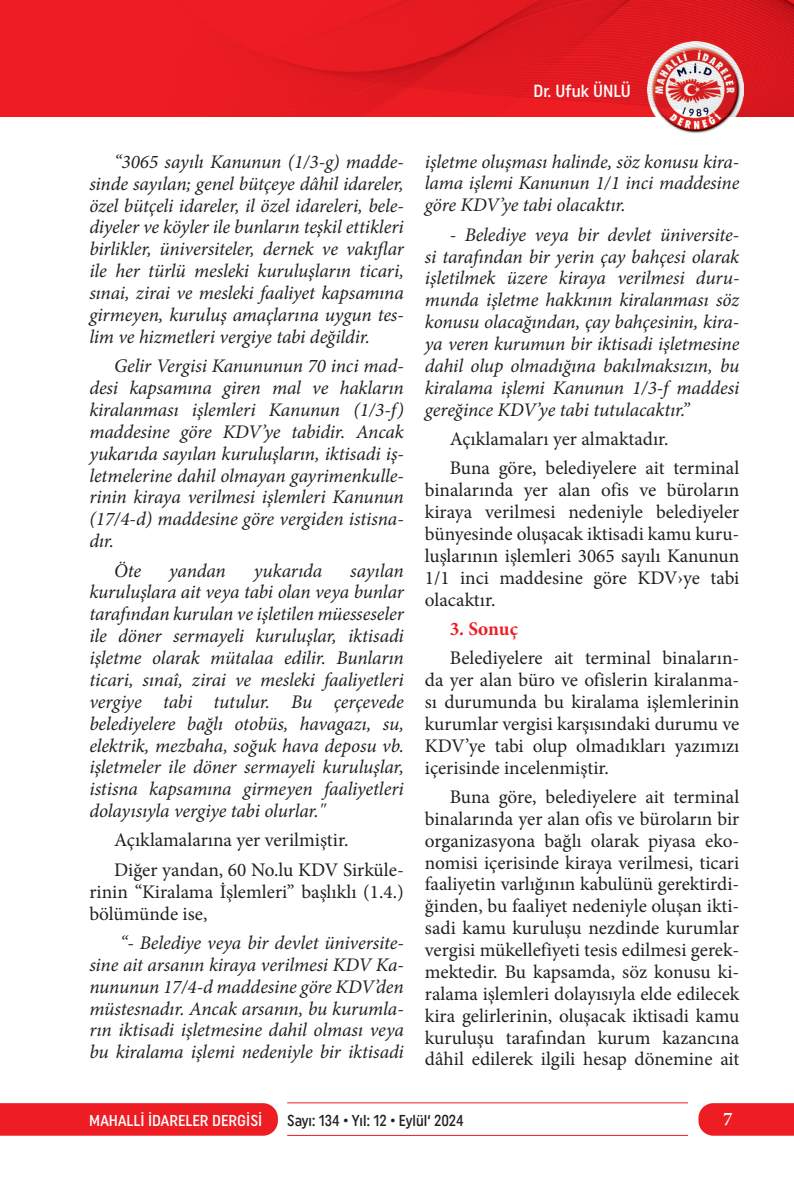
<style>
.page{position:relative;width:794px;height:1191px;background:#fff}
.page>*{position:absolute;margin:0;border:0;box-sizing:border-box;transform-origin:0 0}
.t1{font:italic 19.25px/21.9px "Minion Pro";letter-spacing:-.005em;color:#231f20;text-align:justify}
.t2{font:19.25px/21.9px "Minion Pro";color:#231f20}
.t3{font:700 19.25px "Minion Pro";color:#ee1d23}
.t4{font:600 19.25px "Minion Pro";color:#fff}
.t5{font:500 17.5px "Uniform Condensed";color:#fff}
.t6{font:15.75px "Uniform Condensed 2";color:#231f20;scale:.95 1}
.t7{font:500 15.75px "Uniform Condensed";color:#fff}
</style>
<div class="page">
<div style="left:0;top:1103px;width:278px;height:32px;background:#ee1d23"></div>
<div style="left:698px;top:1103px;width:96px;height:32px;background:#ee1d23"></div>
<hr style="left:287px;top:1102px;width:401px;height:1px;background:#ee1d23">
<hr style="left:287px;top:1135px;width:401px;height:1px;background:#ee1d23">
<img style="left:647px;top:58px;width:96px;height:75px">
<img style="left:8px;top:0;width:786px;height:58px">
<img style="left:743px;top:58px;width:51px;height:59px">
<img style="left:8px;top:58px;width:639px;height:59px">
<p class="t5" style="left:533px;top:80px;width:99px">Dr. Ufuk ÜNLÜ</p>
<p class="t1" style="left:89px;top:151px;width:316px;text-indent:25px">“3065 sayılı Kanunun (1/3-g) madde&shy;sinde sayılan; genel bütçeye dâhil idareler, özel bütçeli idareler, il özel idareleri, bele&shy;diyeler ve köyler ile bunların teşkil ettikleri birlikler, üniversiteler, dernek ve vakıflar ile her türlü mesleki kuruluşların ticari, sınai, zirai ve mesleki faaliyet kapsamına girmeyen, kuruluş amaçlarına uygun tes&shy;lim ve hizmetleri vergiye tabi değildir.</p>
<p class="t1" style="left:89px;top:355px;width:316px;text-indent:25px">Gelir Vergisi Kanununun 70 inci mad&shy;desi kapsamına giren mal ve hakların kiralanması işlemleri Kanunun (1/3-f) maddesine göre KDV’ye tabidir. Ancak yukarıda sayılan kuruluşların, iktisadi iş&shy;letmelerine dahil olmayan gayrimenkulle&shy;rinin kiraya verilmesi işlemleri Kanunun (17/4-d) maddesine göre vergiden istisna&shy;dır.</p>
<p class="t1" style="left:114px;top:559px;width:29px">Öte</p>
<p class="t1" style="left:169px;top:559px;width:58px">yandan</p>
<p class="t1" style="left:254px;top:559px;width:70px">yukarıda</p>
<p class="t1" style="left:89px;top:559px;width:316px;text-indent:261px">sayılan kuruluşlara ait veya tabi olan veya bunlar tarafından kurulan ve işletilen müesseseler ile döner sermayeli kuruluşlar, iktisadi işletme olarak mütalaa edilir. Bunların ticari, sınaî, zirai ve mesleki faaliyetleri vergiye tabi tutulur. Bu çerçevede belediyelere bağlı otobüs, havagazı, su, elektrik, mezbaha, soğuk hava deposu vb. işletmeler ile döner sermayeli kuruluşlar, istisna kapsamına girmeyen faaliyetleri dolayısıyla vergiye tabi olurlar."</p>
<p class="t2" style="left:114px;top:825px;width:291px;line-height:29.4px">Açıklamalarına yer verilmiştir.<br>Diğer yandan, 60 No.lu KDV Sirküle-</p>
<p class="t2" style="left:89px;top:880px;width:316px">rinin “Kiralama İşlemleri” başlıklı (1.4.) bölümünde ise,</p>
<p class="t1" style="left:89px;top:931px;width:316px;text-indent:31px">“- Belediye veya bir devlet üniversite&shy;sine ait arsanın kiraya verilmesi KDV Ka&shy;nununun 17/4-d maddesine göre KDV’den müstesnadır. Ancak arsanın, bu kurumla&shy;rın iktisadi işletmesine dahil olması veya bu kiralama işlemi nedeniyle bir iktisadi</p>
<p class="t1" style="left:425px;top:150px;width:316px">işletme oluşması halinde, söz konusu kira&shy;lama işlemi Kanunun 1/1 inci maddesine göre KDV’ye tabi olacaktır.</p>
<p class="t1" style="left:425px;top:223px;width:316px;text-indent:25px">- Belediye veya bir devlet üniversite&shy;si tarafından bir yerin çay bahçesi olarak işletilmek üzere kiraya verilmesi duru&shy;munda işletme hakkının kiralanması söz konusu olacağından, çay bahçesinin, kira&shy;ya veren kurumun bir iktisadi işletmesine dahil olup olmadığına bakılmaksızın, bu kiralama işlemi Kanunun 1/3-f maddesi gereğince KDV’ye tabi tutulacaktır.”</p>
<p class="t2" style="left:450px;top:424px;width:291px;line-height:29.4px">Açıklamaları yer almaktadır.<br>Buna göre, belediyelere ait terminal</p>
<p class="t2" style="left:425px;top:479px;width:316px;text-align:justify">binalarında yer alan ofis ve büroların kiraya verilmesi nedeniyle belediyeler bünyesinde oluşacak iktisadi kamu kuru&shy;luşlarının işlemleri 3065 sayılı Kanunun 1/1 inci maddesine göre KDV›ye tabi olacaktır.</p>
<p class="t3" style="left:450px;top:615px;width:70px">3. Sonuç</p>
<p class="t2" style="left:425px;top:647px;width:316px;text-align:justify;text-indent:25px">Belediyelere ait terminal binaların&shy;da yer alan büro ve ofislerin kiralanma&shy;sı durumunda bu kiralama işlemlerinin kurumlar vergisi karşısındaki durumu ve KDV’ye tabi olup olmadıkları yazımızı içerisinde incelenmiştir.</p>
<p class="t2" style="left:425px;top:786px;width:316px;text-align:justify;text-indent:25px">Buna göre, belediyelere ait terminal binalarında yer alan ofis ve büroların bir organizasyona bağlı olarak piyasa eko&shy;nomisi içerisinde kiraya verilmesi, ticari faaliyetin varlığının kabulünü gerektirdi&shy;ğinden, bu faaliyet nedeniyle oluşan ikti&shy;sadi kamu kuruluşu nezdinde kurumlar vergisi mükellefiyeti tesis edilmesi gerek&shy;mektedir. Bu kapsamda, söz konusu ki&shy;ralama işlemleri dolayısıyla elde edilecek kira gelirlerinin, oluşacak iktisadi kamu kuruluşu tarafından kurum kazancına dâhil edilerek ilgili hesap dönemine ait</p>
<p class="t7" style="left:89px;top:1111px;width:175px">MAHALLİ İDARELER DERGİSİ</p>
<p class="t6" style="left:287px;top:1111px;width:187px">Sayı: 134 • Yıl: 12 • Eylül‘ 2024</p>
<p class="t4" style="left:723px;top:1105px;width:11px">7</p>
</div>
